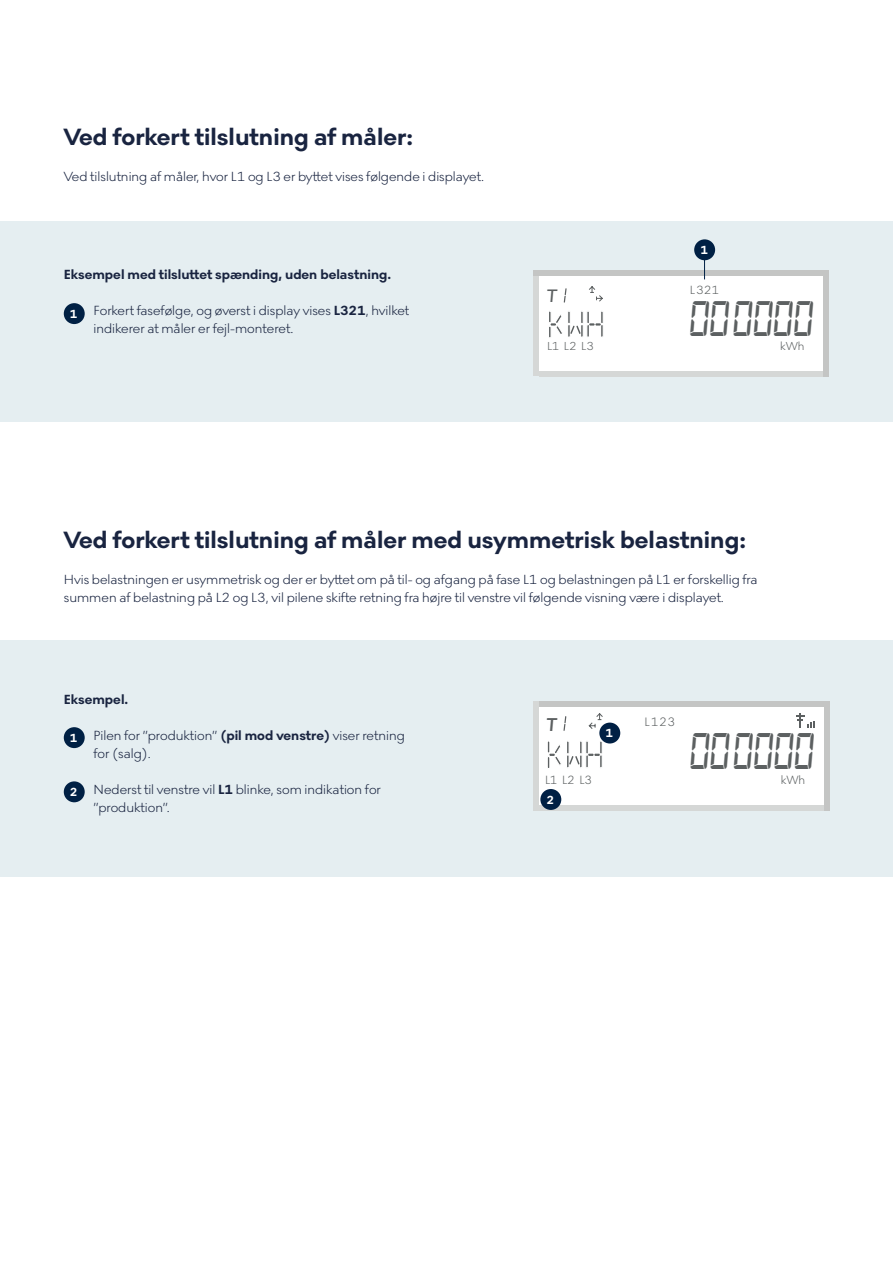
<style>
.page{position:relative;width:893px;height:1263px;background:#fff}
.page>*{position:absolute;margin:0;border:0;box-sizing:border-box;transform-origin:0 0}
.t1{font:54.9px "Digital 7";color:#5c6061;scale:.78 1}
.t2{font:53.25px "Digital 7";color:#5c6061;scale:.8 1}
.Lille_rubrik{font:700 24px "Noir No 1";color:#192440}
.t3{font:600 18.9px "Noir No 1";color:#5c6061}
.t4{font:500 18.45px "Noir No 1";color:#5c6061}
.Brødtekst{font:200 13.5px/18px "Noir No 1";color:#192440}
.Brødtekst-2{font:700 13.5px "Noir No 1";color:#192440}
.t5{font:200 12.45px "Noir No 1";color:#5c6061}
.t6{font:200 12.15px "Noir No 1";color:#5c6061}
.t7{font:700 12px "Noir No 1";color:#fff}
.t8{font:200 11.85px "Noir No 1";color:#5c6061}
.s1{font-weight:700}
</style>
<div class="page">
<div style="left:0;top:221px;width:893px;height:201px;background:#e5eef1"></div>
<div style="left:0;top:640px;width:893px;height:236px;background:#e5eef1"></div>
<div style="left:539px;top:270px;width:289px;height:101px;background:#fff"></div>
<svg style="left:589px;top:286px;width:14px;height:16px"></svg>
<div style="left:539px;top:371px;width:289px;height:5px;background:#d5d7d6"></div>
<div style="left:823px;top:275px;width:5px;height:101px;background:#c4c5c4"></div>
<div style="left:533px;top:270px;width:6px;height:106px;background:#d5d7d6"></div>
<div style="left:533px;top:270px;width:295px;height:6px;background:#c4c5c4"></div>
<svg style="left:549px;top:311px;width:54px;height:27px"></svg>
<svg style="left:564px;top:288px;width:3px;height:15px"></svg>
<div style="left:64px;top:303px;width:21px;height:21px;background:#002044;border-radius:50%"></div>
<div style="left:694px;top:239px;width:21px;height:21px;background:#002044;border-radius:50%"></div>
<svg style="left:704px;top:260px;width:1px;height:19px"></svg>
<div style="left:64px;top:727px;width:21px;height:21px;background:#002044;border-radius:50%"></div>
<div style="left:64px;top:781px;width:21px;height:21px;background:#002044;border-radius:50%"></div>
<div style="left:536px;top:705px;width:291px;height:104px;background:#fff"></div>
<div style="left:538px;top:805px;width:291px;height:6px;background:#d5d7d6"></div>
<div style="left:824px;top:706px;width:5px;height:105px;background:#c4c5c4"></div>
<svg style="left:796px;top:713px;width:19px;height:15px"></svg>
<div style="left:533px;top:702px;width:296px;height:5px;background:#c4c5c4"></div>
<svg style="left:547px;top:739px;width:56px;height:29px"></svg>
<svg style="left:563px;top:716px;width:3px;height:15px"></svg>
<svg style="left:588px;top:713px;width:15px;height:16px"></svg>
<div style="left:533px;top:702px;width:5px;height:109px;background:#d5d7d6"></div>
<div style="left:599px;top:722px;width:21px;height:21px;background:#002044;border-radius:50%"></div>
<div style="left:540px;top:789px;width:21px;height:21px;background:#002044;border-radius:50%"></div>
<p class="Lille_rubrik" style="left:64px;top:119px;width:351px">Ved forkert tilslutning af måler:</p>
<p class="Brødtekst" style="left:64px;top:167px;width:422px">Ved tilslutning af måler, hvor L1 og L3 er byttet vises følgende i displayet.</p>
<p class="Brødtekst-2" style="left:64px;top:265px;width:329px">Eksempel med tilsluttet spænding, uden belastning.</p>
<p class="Brødtekst" style="left:94px;top:301px;width:317px">Forkert fasefølge, og øverst i display vises <span class="s1">L321</span>, hvilket indikerer at måler er fejl-monteret.</p>
<p class="t7" style="left:70px;top:305px;width:9px">1</p>
<p class="t4" style="left:546px;top:282px;width:15px">T</p>
<p class="t8" style="left:547px;top:337px;width:48px">L1 L2 L3</p>
<p class="t7" style="left:700px;top:241px;width:9px">1</p>
<p class="t6" style="left:690px;top:281px;width:31px">L 3 2 1</p>
<p class="t2" style="left:688px;top:295px;width:162px">000000</p>
<p class="t8" style="left:780px;top:337px;width:26px">kWh</p>
<p class="Lille_rubrik" style="left:64px;top:522px;width:684px">Ved forkert tilslutning af måler med usymmetrisk belastning:</p>
<p class="Brødtekst" style="left:64px;top:570px;width:695px">Hvis belastningen er usymmetrisk og der er byttet om på til- og afgang på fase L1 og belastningen på L1 er forskellig fra summen af belastning på L2 og L3, vil pilene skifte retning fra højre til venstre vil følgende visning være i displayet.</p>
<p class="Brødtekst-2" style="left:64px;top:689px;width:66px">Eksempel.</p>
<p class="Brødtekst" style="left:94px;top:726px;width:313px">Pilen for ”produktion” <span class="s1">(pil mod venstre)</span> viser retning for (salg).</p>
<p class="Brødtekst" style="left:94px;top:780px;width:289px">Nederst til venstre vil <span class="s1">L1</span> blinke, som indikation for ”produktion”.</p>
<p class="t7" style="left:70px;top:729px;width:9px">1</p>
<p class="t7" style="left:70px;top:783px;width:9px">2</p>
<p class="t3" style="left:546px;top:710px;width:15px">T</p>
<p class="t5" style="left:644px;top:713px;width:32px">L 1 2 3</p>
<p class="t7" style="left:606px;top:724px;width:9px">1</p>
<p class="t1" style="left:688px;top:727px;width:166px">000000</p>
<p class="t6" style="left:545px;top:770px;width:49px">L1 L2 L3</p>
<p class="t6" style="left:781px;top:770px;width:26px">kWh</p>
<p class="t7" style="left:547px;top:791px;width:9px">2</p>
</div>
